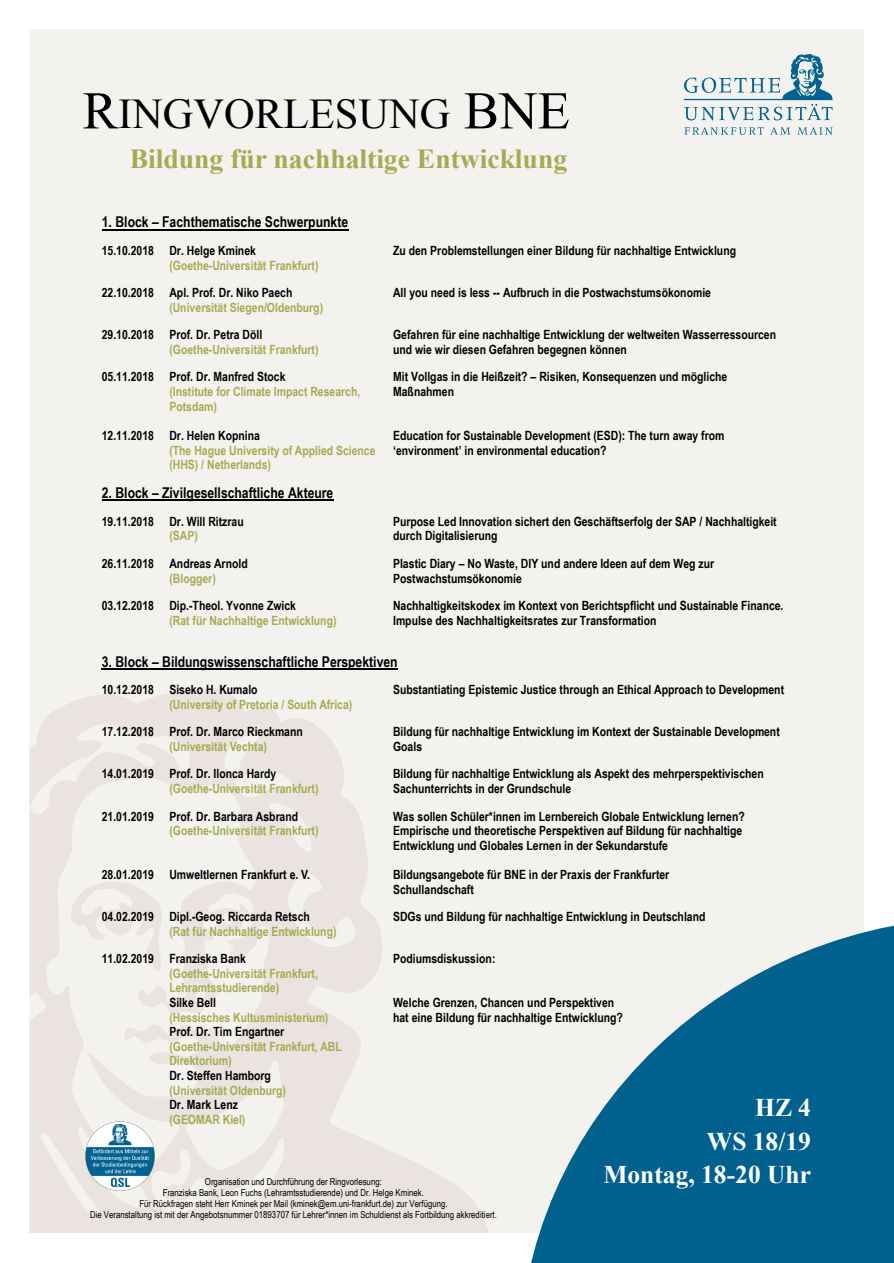
<style>
.page{position:relative;width:894px;height:1263px;background:#fff}
.page>*{position:absolute;margin:0;border:0;box-sizing:border-box;transform-origin:0 0}
.t1{font:42.3px "Times New Roman";color:#000}
.t2{font:700 27.6px "Times New Roman";color:#a5ab52}
.t3{font:700 25.5px/33.6px "Times New Roman";color:#fff;text-align:right}
.t4{font:700 14.85px "Arial Narrow";color:#000}
.t5{font:700 12.75px/14.7px "Arial Narrow";color:#000}
.t6{font:700 12.75px/14.7px "Arial Narrow";color:#a5ab52}
.t7{font:9.6px/10.9px "Arial Narrow";color:#000;text-align:center}
.s1{font-size:53.1px}
</style>
<div class="page">
<div style="left:30px;top:30px;width:833px;height:1203px;background:#f3f2ef"></div>
<svg style="left:30px;top:689px;width:458px;height:544px"></svg>
<svg style="left:71px;top:882px;width:91px;height:90px"></svg>
<svg style="left:683px;top:54px;width:149px;height:67px"></svg>
<svg style="left:684px;top:127px;width:79px;height:8px"></svg>
<svg style="left:770px;top:127px;width:20px;height:8px"></svg>
<svg style="left:797px;top:127px;width:35px;height:8px"></svg>
<svg style="left:531px;top:917px;width:362px;height:346px;fill:#00618f"></svg>
<hr style="left:102px;top:229px;width:246px;height:1px;background:#000">
<hr style="left:102px;top:500px;width:231px;height:1px;background:#000">
<hr style="left:102px;top:668px;width:295px;height:1px;background:#000">
<img style="left:75px;top:1110px;width:91px;height:91px">
<h1 class="t1" style="left:83px;top:99px;width:488px"><span class="s1">R</span>INGVORLESUNG <span class="s1">BNE</span></h1>
<h2 class="t2" style="left:130px;top:150px;width:439px">Bildung für nachhaltige Entwicklung</h2>
<p class="t4" style="left:102px;top:217px;width:248px">1. Block – Fachthematische Schwerpunkte</p>
<p class="t5" style="left:102px;top:245px;width:156px">15.10.2018 Dr. Helge Kminek</p>
<p class="t6" style="left:169px;top:259px;width:150px">(Goethe-Universität Frankfurt)</p>
<p class="t5" style="left:102px;top:286px;width:192px">22.10.2018 Apl. Prof. Dr. Niko Paech</p>
<p class="t6" style="left:169px;top:301px;width:155px">(Universität Siegen/Oldenburg)</p>
<p class="t5" style="left:102px;top:329px;width:162px">29.10.2018 Prof. Dr. Petra Döll</p>
<p class="t6" style="left:169px;top:343px;width:150px">(Goethe-Universität Frankfurt)</p>
<p class="t5" style="left:102px;top:371px;width:185px">05.11.2018 Prof. Dr. Manfred Stock</p>
<p class="t6" style="left:169px;top:385px;width:192px">(Institute for Climate Impact Research,<br>Potsdam)</p>
<p class="t5" style="left:102px;top:429px;width:160px">12.11.2018 Dr. Helen Kopnina</p>
<p class="t6" style="left:169px;top:444px;width:208px">(The Hague University of Applied Science (HHS) / Netherlands)</p>
<p class="t4" style="left:102px;top:487px;width:233px">2. Block – Zivilgesellschaftliche Akteure</p>
<p class="t5" style="left:102px;top:515px;width:143px">19.11.2018 Dr. Will Ritzrau</p>
<p class="t6" style="left:169px;top:530px;width:30px">(SAP)</p>
<p class="t5" style="left:102px;top:557px;width:147px">26.11.2018 Andreas Arnold</p>
<p class="t6" style="left:169px;top:572px;width:48px">(Blogger)</p>
<p class="t5" style="left:393px;top:245px;width:344px">Zu den Problemstellungen einer Bildung für nachhaltige Entwicklung</p>
<p class="t5" style="left:393px;top:286px;width:319px">All you need is less -- Aufbruch in die Postwachstumsökonomie</p>
<p class="t5" style="left:393px;top:329px;width:384px">Gefahren für eine nachhaltige Entwicklung der weltweiten Wasserressourcen und wie wir diesen Gefahren begegnen können</p>
<p class="t5" style="left:393px;top:371px;width:335px">Mit Vollgas in die Heißzeit? – Risiken, Konsequenzen und mögliche<br>Maßnahmen</p>
<p class="t5" style="left:393px;top:429px;width:333px">Education for Sustainable Development (ESD): The turn away from ‘environment’ in environmental education?</p>
<p class="t5" style="left:393px;top:515px;width:385px">Purpose Led Innovation sichert den Geschäftserfolg der SAP / Nachhaltigkeit durch Digitalisierung</p>
<p class="t5" style="left:393px;top:557px;width:322px">Plastic Diary – No Waste, DIY und andere Ideen auf dem Weg zur<br>Postwachstumsökonomie</p>
<p class="t5" style="left:393px;top:599px;width:392px">Nachhaltigkeitskodex im Kontext von Berichtspflicht und Sustainable Finance.<br>Impulse des Nachhaltigkeitsrates zur Transformation</p>
<p class="t4" style="left:102px;top:656px;width:297px">3. Block – Bildungswissenschaftliche Perspektiven</p>
<p class="t5" style="left:102px;top:683px;width:157px">10.12.2018 Siseko H. Kumalo</p>
<p class="t6" style="left:169px;top:698px;width:184px">(University of Pretoria / South Africa)</p>
<p class="t5" style="left:102px;top:599px;width:196px">03.12.2018 Dip.-Theol. Yvonne Zwick</p>
<p class="t6" style="left:169px;top:614px;width:168px">(Rat für Nachhaltige Entwicklung)</p>
<p class="t5" style="left:393px;top:683px;width:392px">Substantiating Epistemic Justice through an Ethical Approach to Development</p>
<p class="t5" style="left:102px;top:726px;width:202px">17.12.2018 Prof. Dr. Marco Rieckmann</p>
<p class="t6" style="left:169px;top:740px;width:99px">(Universität Vechta)</p>
<p class="t5" style="left:393px;top:726px;width:388px">Bildung für nachhaltige Entwicklung im Kontext der Sustainable Development<br>Goals</p>
<p class="t5" style="left:102px;top:768px;width:176px">14.01.2019 Prof. Dr. Ilonca Hardy</p>
<p class="t6" style="left:169px;top:782px;width:150px">(Goethe-Universität Frankfurt)</p>
<p class="t5" style="left:393px;top:768px;width:372px">Bildung für nachhaltige Entwicklung als Aspekt des mehrperspektivischen<br>Sachunterrichts in der Grundschule</p>
<p class="t5" style="left:102px;top:810px;width:198px">21.01.2019 Prof. Dr. Barbara Asbrand</p>
<p class="t6" style="left:169px;top:824px;width:150px">(Goethe-Universität Frankfurt)</p>
<p class="t5" style="left:393px;top:810px;width:353px">Was sollen Schüler*innen im Lernbereich Globale Entwicklung lernen?<br>Empirische und theoretische Perspektiven auf Bildung für nachhaltige<br>Entwicklung und Globales Lernen in der Sekundarstufe</p>
<p class="t5" style="left:102px;top:868px;width:210px">28.01.2019 Umweltlernen Frankfurt e. V.</p>
<p class="t5" style="left:393px;top:868px;width:277px">Bildungsangebote für BNE in der Praxis der Frankfurter<br>Schullandschaft</p>
<p class="t5" style="left:102px;top:910px;width:209px">04.02.2019 Dipl.-Geog. Riccarda Retsch</p>
<p class="t6" style="left:169px;top:925px;width:168px">(Rat für Nachhaltige Entwicklung)</p>
<p class="t5" style="left:393px;top:910px;width:314px">SDGs und Bildung für nachhaltige Entwicklung in Deutschland</p>
<p class="t5" style="left:102px;top:952px;width:146px">11.02.2019 Franziska Bank</p>
<p class="t6" style="left:169px;top:967px;width:150px">(Goethe-Universität Frankfurt,<br>Lehramtsstudierende)</p>
<p class="t5" style="left:169px;top:996px;width:48px">Silke Bell</p>
<p class="t6" style="left:169px;top:1011px;width:160px">(Hessisches Kultusministerium)</p>
<p class="t5" style="left:169px;top:1025px;width:116px">Prof. Dr. Tim Engartner</p>
<p class="t6" style="left:169px;top:1040px;width:174px">(Goethe-Universität Frankfurt, ABL<br>Direktorium)</p>
<p class="t5" style="left:169px;top:1069px;width:103px">Dr. Steffen Hamborg</p>
<p class="t6" style="left:169px;top:1084px;width:118px">(Universität Oldenburg)</p>
<p class="t5" style="left:169px;top:1098px;width:70px">Dr. Mark Lenz</p>
<p class="t6" style="left:169px;top:1113px;width:77px">(GEOMAR Kiel)</p>
<p class="t5" style="left:393px;top:952px;width:104px">Podiumsdiskussion:</p>
<p class="t5" style="left:393px;top:996px;width:231px">Welche Grenzen, Chancen und Perspektiven hat eine Bildung für nachhaltige Entwicklung?</p>
<h3 class="t3" style="left:603px;top:1093px;width:209px">HZ 4<br>WS 18/19<br>Montag, 18-20 Uhr</h3>
<p class="t7" style="left:90px;top:1177px;width:408px">Organisation und Durchführung der Ringvorlesung:<br>Franziska Bank, Leon Fuchs (Lehramtsstudierende) und Dr. Helge Kminek.<br>Für Rückfragen steht Herr Kminek per Mail (kminek@em.uni-frankfurt.de) zur Verfügung.<br>Die Veranstaltung ist mit der Angebotsnummer 01893707 für Lehrer*innen im Schuldienst als Fortbildung akkreditiert.</p>
</div>
